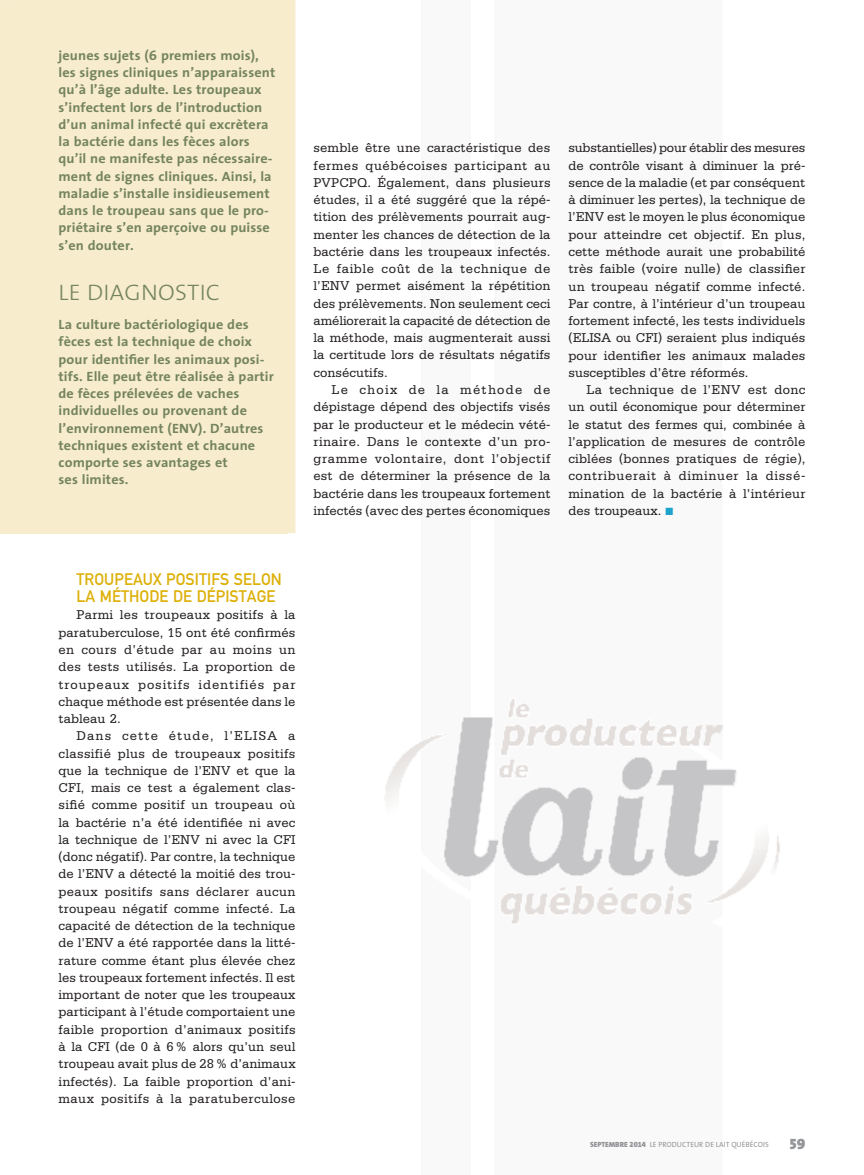
<style>
.page{position:relative;width:864px;height:1175px;background:#fff}
.page>*{position:absolute;margin:0;border:0;box-sizing:border-box;transform-origin:0 0}
.t1{font:300 22.5px "The Sans";letter-spacing:.01em;color:#74845e;scale:1.05 1}
.t2{font:16.5px/17.2px "DIN Mittelschrift";letter-spacing:.005em;color:#ddb008}
.t3{font:15px "The Mix Black Caps";color:#939598}
.t4{font:13.5px/17.2px "Serifa";letter-spacing:.005em;color:#231f20;text-align:justify}
.t5{font:700 13.5px/17.2px "The Sans";letter-spacing:.01em;color:#74845e;scale:1.05 1}
.t6{font:7.5px "The Sans";color:#939598}
.s1{color:#1ea3cc}
.s2{font-weight:900}
.s3{font-family:"The Sans Black Expert"}
</style>
<div class="page">
<img style="left:385px;top:699px;width:395px;height:225px">
<svg style="left:288px;top:0;width:8px;height:533px;background:#f7edcf"></svg>
<svg style="left:0;top:0;width:12px;height:8px"></svg>
<p class="t5" style="left:59px;top:46px;width:208px">jeunes sujets (6 premiers mois), les signes cliniques n’apparaissent qu’à l’âge adulte. Les troupeaux s’infectent lors de l’introduction d’un animal infecté qui excrètera la bactérie dans les fèces alors qu’il ne manifeste pas nécessaire&shy;ment de signes cliniques. Ainsi, la maladie s’installe insidieusement dans le troupeau sans que le pro&shy;priétaire s’en aperçoive ou puisse s’en douter.</p>
<h1 class="t1" style="left:59px;top:274px;width:155px">LE DIAGNOSTIC</h1>
<p class="t5" style="left:59px;top:315px;width:207px">La culture bactériologique des fèces est la technique de choix pour identifier les animaux posi&shy;tifs. Elle peut être réalisée à partir de fèces prélevées de vaches individuelles ou provenant de l’environnement (ENV). D’autres techniques existent et chacune comporte ses avantages et<br>ses limites.</p>
<p class="t4" style="left:314px;top:139px;width:239px">semble être une caractéristique des fermes québécoises participant au PVPCPQ. Également, dans plusieurs études, il a été suggéré que la répé&shy;tition des prélèvements pourrait aug&shy;menter les chances de détection de la bactérie dans les troupeaux infectés.<br>Le faible coût de la technique de l’ENV permet aisément la répétition des prélèvements. Non seulement ceci améliorerait la capacité de détection de la méthode, mais augmenterait aussi la certitude lors de résultats négatifs consécutifs.</p>
<p class="t4" style="left:314px;top:381px;width:239px;text-indent:18px">Le choix de la méthode de dépistage dépend des objectifs visés par le producteur et le médecin vété&shy;rinaire. Dans le contexte d’un pro&shy;gramme volontaire, dont l’objectif est de déterminer la présence de la bactérie dans les troupeaux fortement infectés (avec des pertes économiques</p>
<p class="t4" style="left:568px;top:139px;width:239px">substantielles) pour établir des mesures de contrôle visant à diminuer la pré&shy;sence de la maladie (et par conséquent à diminuer les pertes), la technique de l’ENV est le moyen le plus économique pour atteindre cet objectif. En plus, cette méthode aurait une probabilité très faible (voire nulle) de classifier un troupeau négatif comme infecté.<br>Par contre, à l’intérieur d’un troupeau fortement infecté, les tests individuels (ELISA ou CFI) seraient plus indiqués pour identifier les animaux malades susceptibles d’être réformés.</p>
<p class="t4" style="left:568px;top:381px;width:239px;text-indent:18px">La technique de l’ENV est donc un outil économique pour déterminer le statut des fermes qui, combinée à l’application de mesures de contrôle ciblées (bonnes pratiques de régie), contribuerait à diminuer la dissé&shy;mination de la bactérie à l’intérieur des troupeaux. <span class="s1">■</span></p>
<p class="t2" style="left:77px;top:570px;width:207px">TROUPEAUX POSITIFS SELON<br>LA MÉTHODE DE DÉPISTAGE</p>
<p class="t4" style="left:59px;top:606px;width:239px;text-indent:18px">Parmi les troupeaux positifs à la paratuberculose, 15 ont été confirmés en cours d’étude par au moins un des tests utilisés. La proportion de troupeaux positifs identifiés par chaque méthode est présentée dans le tableau 2.</p>
<p class="t4" style="left:59px;top:727px;width:239px;text-indent:18px">Dans cette étude, l’ELISA a classifié plus de troupeaux positifs que la technique de l’ENV et que la CFI, mais ce test a également clas&shy;sifié comme positif un troupeau où la bactérie n’a été identifiée ni avec la technique de l’ENV ni avec la CFI (donc négatif). Par contre, la technique de l’ENV a détecté la moitié des trou&shy;peaux positifs sans déclarer aucun troupeau négatif comme infecté. La capacité de détection de la technique de l’ENV a été rapportée dans la litté&shy;rature comme étant plus élevée chez les troupeaux fortement infectés. Il est important de noter que les troupeaux participant à l’étude comportaient une faible proportion d’animaux positifs à la CFI (de 0 à 6 % alors qu’un seul troupeau avait plus de 28 % d’animaux infectés). La faible proportion d’ani&shy;maux positifs à la paratuberculose</p>
<p class="t6" style="left:590px;top:1138px;width:180px"><span class="s2">SEPTEMBRE-</span><span class="s3">2014</span> LE PRODUCTEUR DE LAIT QUÉBÉCOIS</p>
<p class="t3" style="left:790px;top:1131px;width:17px">59</p>
</div>
